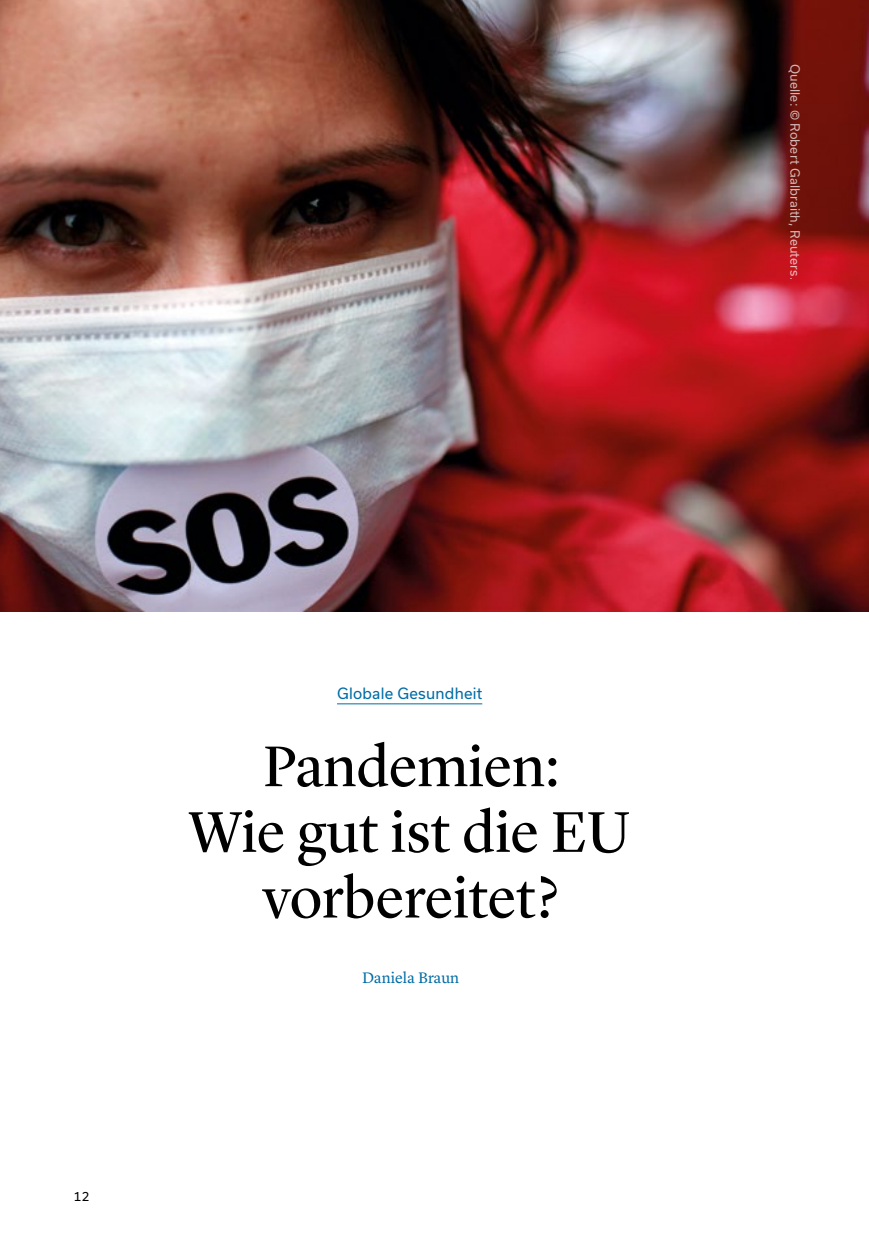
<style>
.page{position:relative;width:869px;height:1246px;background:#fff}
.page>*{position:absolute;margin:0;border:0;box-sizing:border-box;transform-origin:0 0}
.t1{font:59.5px/65.6px "Lyon Display";color:#000;text-align:center}
.t2{font:15.75px "Lyon Text";letter-spacing:-.005em;color:#006ca6}
.t3{font:14.88px "Usual";letter-spacing:.015em;color:#006ca6}
.t4{font:12.25px "Usual";letter-spacing:.015em;color:#fff}
.t5{font:12.25px "Usual";color:#000}
</style>
<div class="page">
<hr style="left:337px;top:703px;width:145px;height:1px;background:#006ca6">
<img style="left:0;top:0;width:868px;height:611px">
<p class="t4" style="left:801px;top:64px;width:218px;rotate:90deg">Quelle: © Robert Galbraith, Reuters.</p>
<p class="t5" style="left:74px;top:1188px;width:17px">12</p>
<p class="t3" style="left:337px;top:684px;width:147px">Globale Gesundheit</p>
<p class="t1" style="left:189px;top:728px;width:443px">Pandemien:<br>Wie gut ist die EU vorbereitet?</p>
<p class="t2" style="left:362px;top:965px;width:99px">Daniela Braun</p>
</div>
